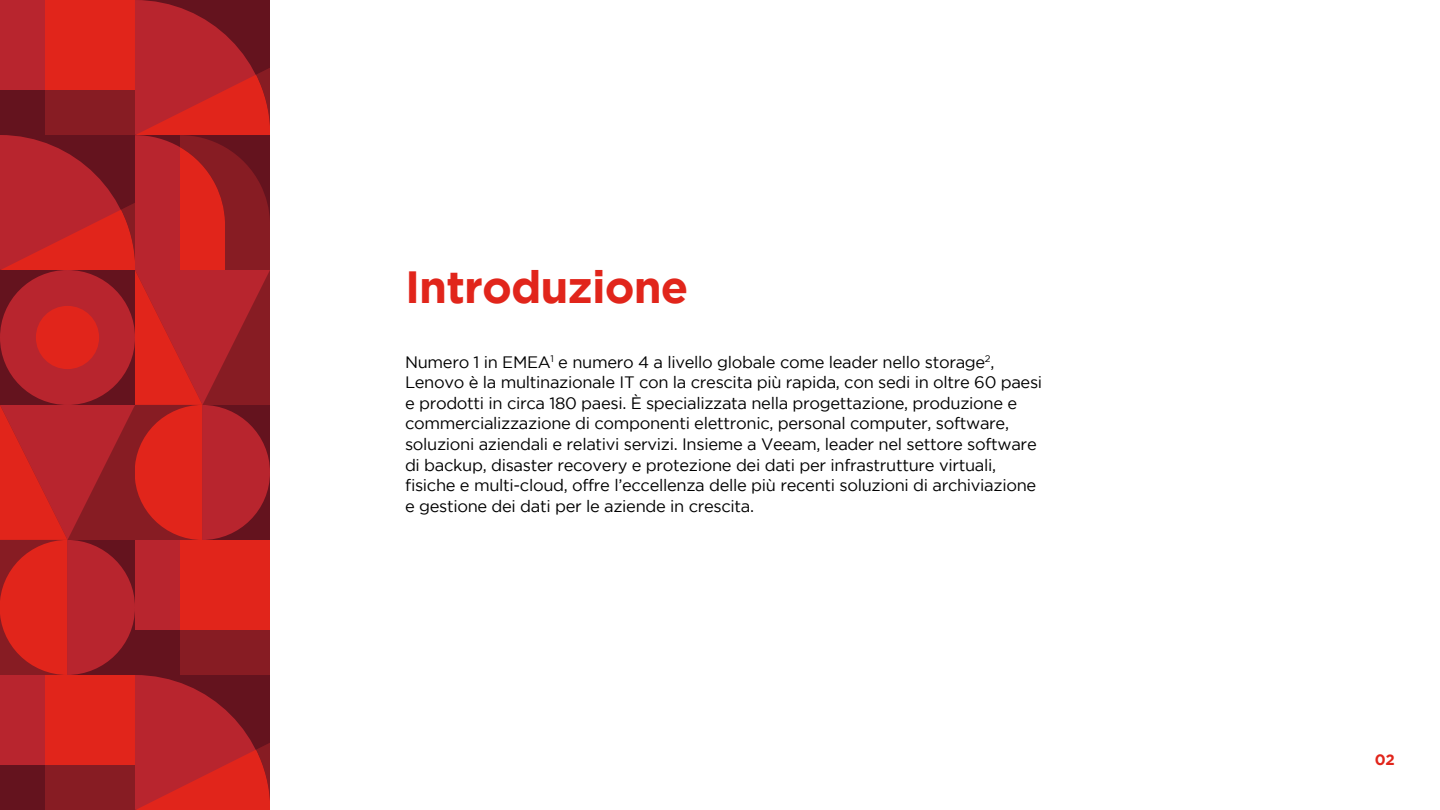
<style>
.page{position:relative;width:1440px;height:810px;background:#fff}
.page>*{position:absolute;margin:0;border:0;box-sizing:border-box;transform-origin:0 0}
.t1{font:700 45px "Gotham";letter-spacing:-.02em;color:#e1251b}
.t2{font:16.5px/20.6px "Gotham";letter-spacing:-.02em;color:#000}
.t3{font:700 15px "Gotham";color:#e1251b}
</style>
<div class="page">
<svg style="left:0;top:0;width:270px;height:810px"></svg>
<h1 class="t1" style="left:405px;top:261px;width:285px">Introduzione</h1>
<p class="t2" style="left:405px;top:351px;width:639px">Numero 1 in EMEA<sup>1</sup> e numero 4 a livello globale come leader nello storage<sup>2</sup>, Lenovo è la multinazionale IT con la crescita più rapida, con sedi in oltre 60 paesi e prodotti in circa 180 paesi. È specializzata nella progettazione, produzione e commercializzazione di componenti elettronic, personal computer, software, soluzioni aziendali e relativi servizi. Insieme a Veeam, leader nel settore software di backup, disaster recovery e protezione dei dati per infrastrutture virtuali, fisiche e multi-cloud, offre l’eccellenza delle più recenti soluzioni di archiviazione e gestione dei dati per le aziende in crescita.</p>
<p class="t3" style="left:1375px;top:751px;width:22px">02</p>
</div>
